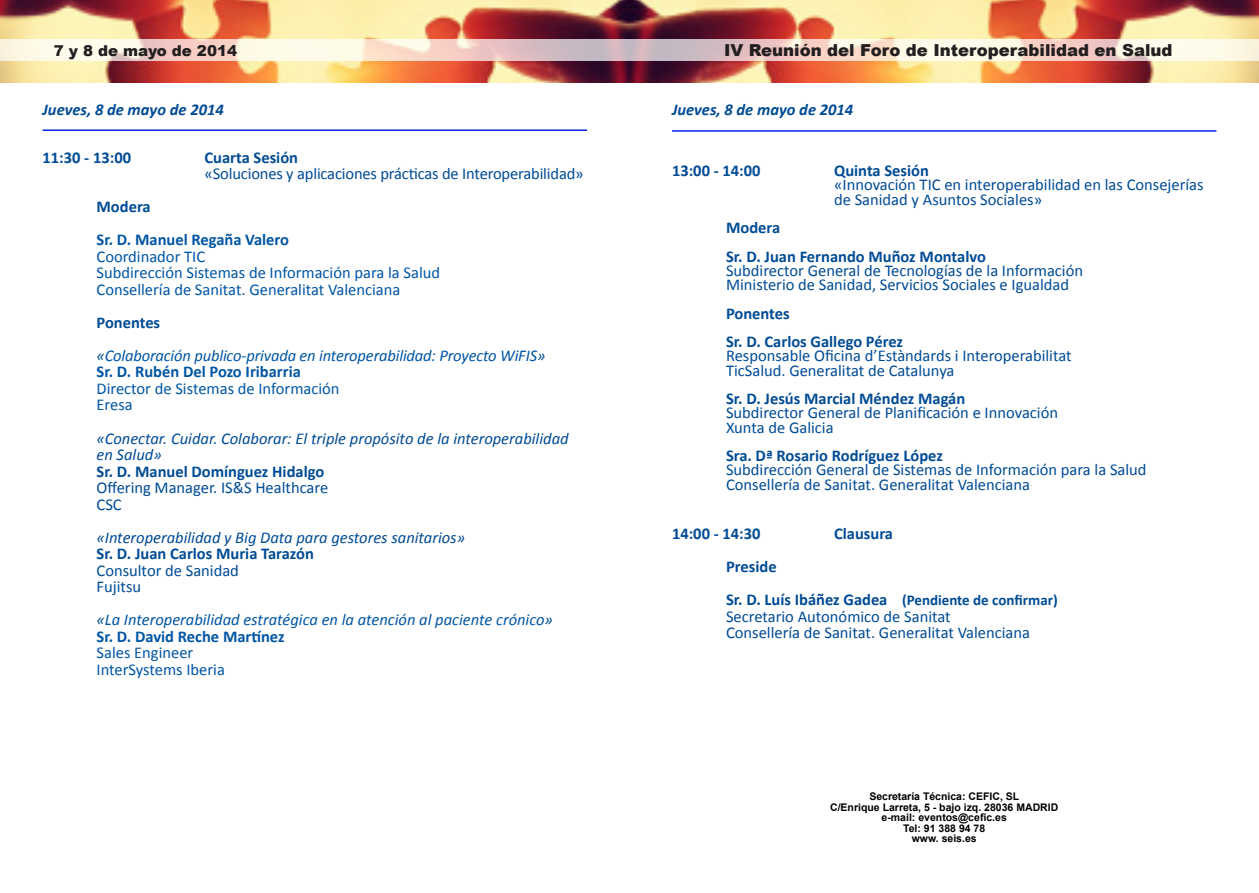
<style>
.page{position:relative;width:1259px;height:893px;background:#fff}
.page>*{position:absolute;margin:0;border:0;box-sizing:border-box;transform-origin:0 0}
.t1{font:16.5px/14.2px "Calibri";color:#004b95}
.t2{font:700 16.5px "Calibri";color:#004b95}
.t3{font:16.5px "Calibri";color:#0155a5}
.t4{font:italic 16.5px "Calibri";letter-spacing:-.01em;color:#0155a5}
.t5{font:italic 16.5px/16.5px "Calibri";color:#004b95}
.t6{font:700 16.5px "Calibri";color:#0155a5}
.t7{font:900 16.5px "Arial";color:#231f20}
.t8{font:italic 700 16.5px "Calibri";color:#004b95}
.t9{font:700 15px "Calibri";color:#004b95}
.t10{font:900 15px "Arial";color:#231f20}
.t11{font:700 10.5px "Arial";color:#000}
.s1{color:#004b95}
.s2{font-size:16.5px}
</style>
<div class="page">
<img style="left:0;top:0;width:1259px;height:82px">
<svg style="left:0;top:40px;width:1259px;height:21px;background:#f1ded4"></svg>
<hr style="left:43px;top:129px;width:544px;height:2px;background:#0725e7">
<hr style="left:672px;top:130px;width:544px;height:2px;background:#0725e7">
<p class="t10" style="left:54px;top:39px;width:185px">7 y 8 de mayo de 2014</p>
<p class="t7" style="left:724px;top:38px;width:450px">IV Reunión del Foro de Interoperabilidad en Salud</p>
<p class="t8" style="left:43px;top:99px;width:183px">Jueves, 8 de mayo de 2014</p>
<p class="t2" style="left:43px;top:147px;width:90px">11:30 - 13:00</p>
<p class="t2" style="left:205px;top:147px;width:95px">Cuarta Sesión</p>
<p class="t1" style="left:205px;top:167px;width:380px">«Soluciones y aplicaciones prácticas de Interoperabilidad»</p>
<p class="t2" style="left:97px;top:196px;width:56px">Modera</p>
<p class="t6" style="left:97px;top:229px;width:194px">Sr. D. Manuel Regaña Valero</p>
<p class="t3" style="left:97px;top:246px;width:110px">Coordinador TIC</p>
<p class="t3" style="left:97px;top:263px;width:345px">Subdirección Sistemas de Información para la Salud</p>
<p class="t3" style="left:97px;top:279px;width:305px">Consellería de Sanitat. Generalitat Valenciana</p>
<p class="t2" style="left:97px;top:312px;width:65px">Ponentes</p>
<p class="t4" style="left:97px;top:344px;width:450px"><span class="s1">«</span>Colaboración publico-privada en interoperabilidad: Proyecto WiFIS<span class="s1">»</span></p>
<p class="t6" style="left:97px;top:361px;width:206px">Sr. D. Rubén Del Pozo Iribarria</p>
<p class="t3" style="left:97px;top:378px;width:244px">Director de Sistemas de Información</p>
<p class="t3" style="left:97px;top:395px;width:38px">Eresa</p>
<p class="t5" style="left:97px;top:429px;width:473px">«Conectar. Cuidar. Colaborar: El triple propósito de la interoperabilidad en Salud»</p>
<p class="t2" style="left:97px;top:460px;width:229px">Sr. D. Manuel Domínguez Hidalgo</p>
<p class="t1" style="left:97px;top:480px;width:233px">Offering Manager. IS&amp;S Healthcare</p>
<p class="t1" style="left:97px;top:497px;width:27px">CSC</p>
<p class="t5" style="left:97px;top:528px;width:370px">«Interoperabilidad y Big Data para gestores sanitarios»</p>
<p class="t2" style="left:97px;top:543px;width:219px">Sr. D. Juan Carlos Muria Tarazón</p>
<p class="t1" style="left:97px;top:563px;width:144px">Consultor de Sanidad</p>
<p class="t1" style="left:97px;top:579px;width:46px">Fujitsu</p>
<p class="t4" style="left:97px;top:608px;width:458px"><span class="s1">«</span>La Interoperabilidad estratégica en la atención al paciente crónico<span class="s1">»</span></p>
<p class="t6" style="left:97px;top:625px;width:190px">Sr. D. David Reche Martínez</p>
<p class="t3" style="left:97px;top:642px;width:98px">Sales Engineer</p>
<p class="t3" style="left:97px;top:659px;width:130px">InterSystems Iberia</p>
<p class="t8" style="left:672px;top:99px;width:183px">Jueves, 8 de mayo de 2014</p>
<p class="t2" style="left:672px;top:160px;width:90px">13:00 - 14:00</p>
<p class="t2" style="left:834px;top:160px;width:96px">Quinta Sesión</p>
<p class="t1" style="left:834px;top:178px;width:371px">«Innovación TIC en interoperabilidad en las Consejerías de Sanidad y Asuntos Sociales»</p>
<p class="t2" style="left:726px;top:217px;width:56px">Modera</p>
<p class="t2" style="left:726px;top:246px;width:261px">Sr. D. Juan Fernando Muñoz Montalvo</p>
<p class="t1" style="left:726px;top:263px;width:358px">Subdirector General de Tecnologías de la Información</p>
<p class="t1" style="left:726px;top:278px;width:344px">Ministerio de Sanidad, Servicios Sociales e Igualdad</p>
<p class="t2" style="left:726px;top:303px;width:65px">Ponentes</p>
<p class="t2" style="left:726px;top:331px;width:179px">Sr. D. Carlos Gallego Pérez</p>
<p class="t1" style="left:726px;top:349px;width:347px">Responsable Oficina d’Estàndards i Interoperabilitat</p>
<p class="t1" style="left:726px;top:363px;width:230px">TicSalud. Generalitat de Catalunya</p>
<p class="t2" style="left:726px;top:388px;width:241px">Sr. D. Jesús Marcial Méndez Magán</p>
<p class="t1" style="left:726px;top:406px;width:333px">Subdirector General de Planificación e Innovación</p>
<p class="t1" style="left:726px;top:420px;width:109px">Xunta de Galicia</p>
<p class="t2" style="left:726px;top:445px;width:218px">Sra. Dª Rosario Rodríguez López</p>
<p class="t1" style="left:726px;top:463px;width:422px">Subdirección General de Sistemas de Información para la Salud</p>
<p class="t1" style="left:726px;top:477px;width:305px">Consellería de Sanitat. Generalitat Valenciana</p>
<p class="t2" style="left:672px;top:523px;width:90px">14:00 - 14:30</p>
<p class="t2" style="left:834px;top:523px;width:60px">Clausura</p>
<p class="t2" style="left:726px;top:556px;width:52px">Preside</p>
<p class="t9" style="left:726px;top:591px;width:333px"><span class="s2">Sr. D. Luís Ibáñez Gadea</span> (Pendiente de confirmar)</p>
<p class="t1" style="left:726px;top:609px;width:226px">Secretario Autonómico de Sanitat</p>
<p class="t1" style="left:726px;top:626px;width:305px">Consellería de Sanitat. Generalitat Valenciana</p>
<p class="t11" style="left:869px;top:789px;width:151px">Secretaría Técnica: CEFIC, SL</p>
<p class="t11" style="left:830px;top:800px;width:230px">C/Enrique Larreta, 5 - bajo izq. 28036 MADRID</p>
<p class="t11" style="left:881px;top:810px;width:127px">e-mail: eventos@cefic.es</p>
<p class="t11" style="left:903px;top:821px;width:84px">Tel: 91 388 94 78</p>
<p class="t11" style="left:911px;top:831px;width:66px">www. seis.es</p>
</div>
